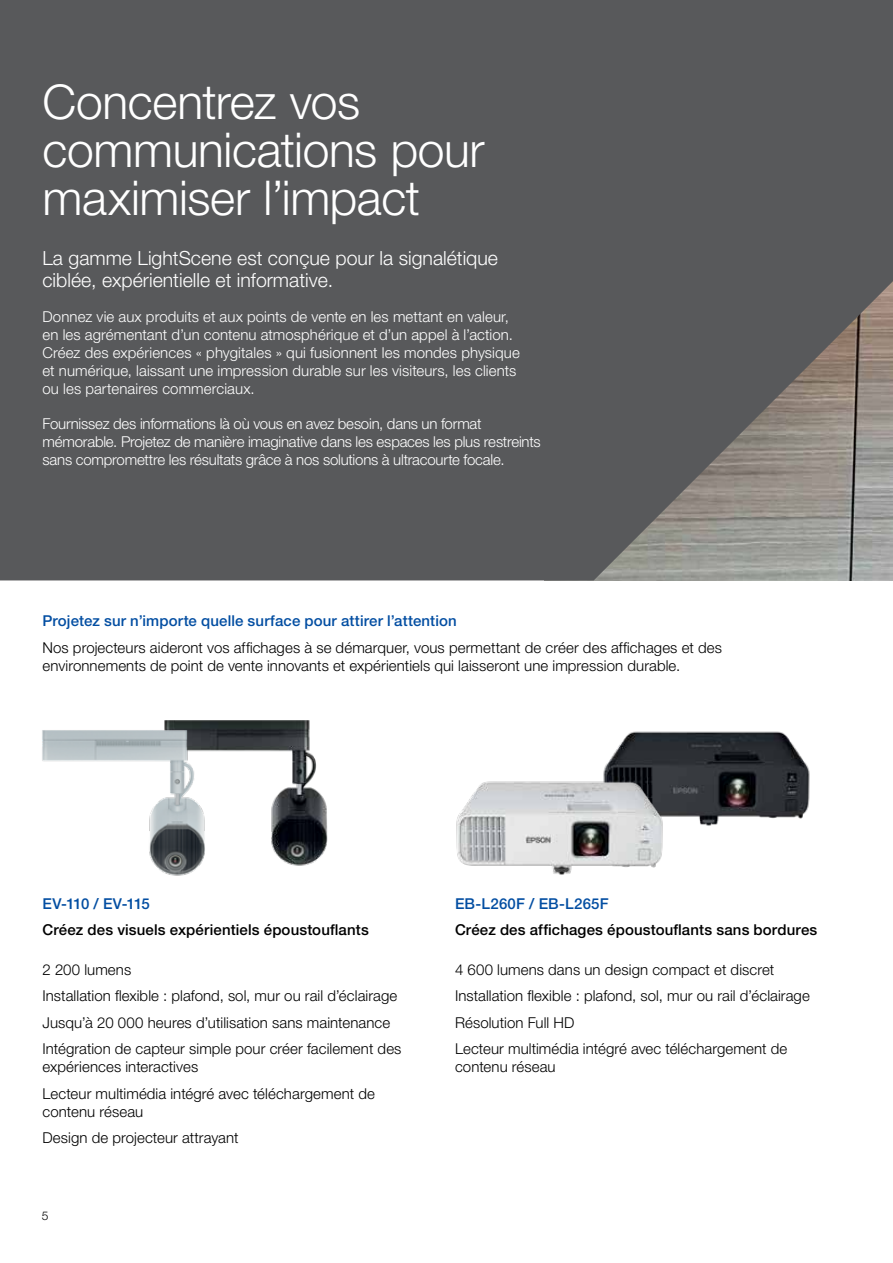
<style>
.page{position:relative;width:893px;height:1263px;background:#fff}
.page>*{position:absolute;margin:0;border:0;box-sizing:border-box;transform-origin:0 0}
.t1{font:300 48px/48px "Helvetica Neue LT Pro";letter-spacing:-.01em;color:#fff}
.t2{font:300 19.5px/22.5px "Helvetica Neue LT Pro";color:#fff}
.t3{font:300 15px/26.5px "Helvetica Neue LT Pro";letter-spacing:.005em;color:#000}
.t4{font:300 15px/18px "Helvetica Neue LT Pro";color:#fff}
.t5{font:500 15px "Helvetica Neue LT Pro";letter-spacing:.01em;color:#000}
.t6{font:500 15px "Helvetica Neue LT Pro";letter-spacing:.01em;color:#034ea2}
.t7{font:500 15px "Helvetica Neue LT Pro";letter-spacing:-.05em;color:#034ea2}
.t8{font:300 12px "Helvetica Neue LT Pro";color:#000}
</style>
<div class="page">
<svg style="left:0;top:0;width:893px;height:580px;background:#5d5e5f"></svg>
<img style="left:258px;top:720px;width:70px;height:146px">
<img style="left:603px;top:731px;width:207px;height:95px">
<img style="left:456px;top:776px;width:226px;height:99px">
<img style="left:42px;top:720px;width:216px;height:156px">
<h1 class="t1" style="left:43px;top:77px;width:444px">Concentrez vos communications pour maximiser l’impact</h1>
<h2 class="t2" style="left:43px;top:246px;width:457px">La gamme LightScene est conçue pour la signalétique ciblée, expérientielle et informative.</h2>
<p class="t4" style="left:43px;top:308px;width:479px">Donnez vie aux produits et aux points de vente en les mettant en valeur, en les agrémentant d’un contenu atmosphérique et d’un appel à l’action.<br>Créez des expériences « phygitales » qui fusionnent les mondes physique et numérique, laissant une impression durable sur les visiteurs, les clients ou les partenaires commerciaux.</p>
<p class="t4" style="left:43px;top:415px;width:500px">Fournissez des informations là où vous en avez besoin, dans un format mémorable. Projetez de manière imaginative dans les espaces les plus restreints sans compromettre les résultats grâce à nos solutions à ultracourte focale.</p>
<p class="t6" style="left:43px;top:612px;width:416px">Projetez sur n’importe quelle surface pour attirer l’attention</p>
<p class="t3" style="left:43px;top:638px;width:681px;line-height:18px">Nos projecteurs aideront vos affichages à se démarquer, vous permettant de créer des affichages et des environnements de point de vente innovants et expérientiels qui laisseront une impression durable.</p>
<p class="t7" style="left:43px;top:894px;width:109px">EV-110 / EV-115</p>
<p class="t5" style="left:43px;top:921px;width:328px">Créez des visuels expérientiels époustouflants</p>
<p class="t3" style="left:43px;top:956px;width:360px">2 200 lumens<br>Installation flexible : plafond, sol, mur ou rail d’éclairage Jusqu’à 20 000 heures d’utilisation sans maintenance Intégration de capteur simple pour créer facilement des</p>
<p class="t3" style="left:43px;top:1053px;width:334px">expériences interactives<br>Lecteur multimédia intégré avec téléchargement de</p>
<p class="t3" style="left:43px;top:1098px;width:198px">contenu réseau<br>Design de projecteur attrayant</p>
<p class="t8" style="left:42px;top:1208px;width:8px">5</p>
<p class="t6" style="left:455px;top:894px;width:155px">EB-L260F / EB-L265F</p>
<p class="t5" style="left:455px;top:921px;width:364px">Créez des affichages époustouflants sans bordures</p>
<p class="t3" style="left:455px;top:956px;width:356px">4 600 lumens dans un design compact et discret Installation flexible : plafond, sol, mur ou rail d’éclairage Résolution Full HD<br>Lecteur multimédia intégré avec téléchargement de</p>
<p class="t3" style="left:455px;top:1053px;width:102px">contenu réseau</p>
</div>
